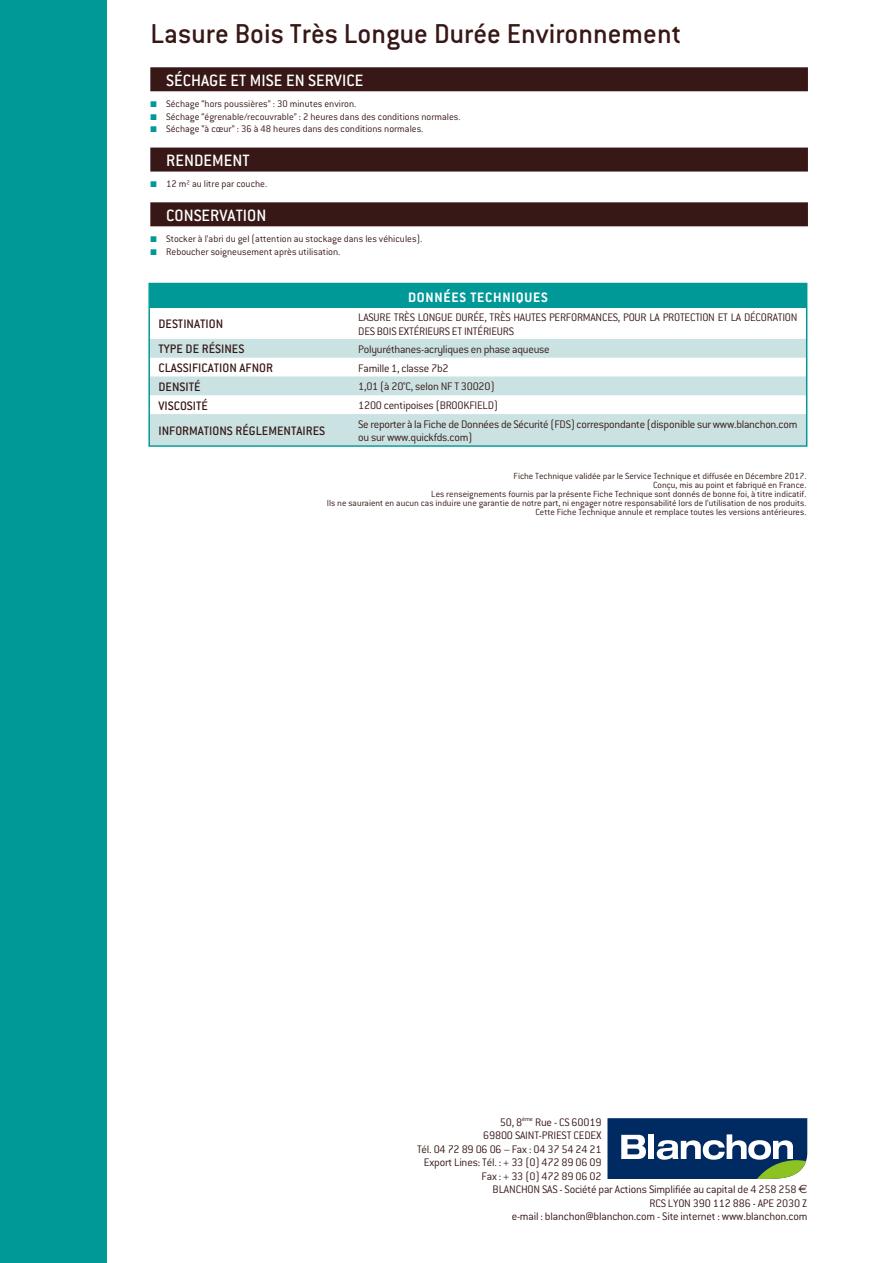
<style>
.page{position:relative;width:893px;height:1263px;background:#fff}
.page>*{position:absolute;margin:0;border:0;box-sizing:border-box;transform-origin:0 0}
.t1{font:500 30px "Conduit ITC";color:#381817}
.t2{font:500 18px "Conduit ITC";color:#fff}
.t3{font:700 15px "Conduit ITC";letter-spacing:.05em;color:#fff}
.t4{font:500 13.5px "Conduit ITC";color:#381817}
.t5{font:300 12px/13.5px "Conduit ITC";letter-spacing:-.02em;color:#381817}
.t6{font:300 10.5px "Conduit ITC";color:#381817}
.t7{font:300 9.75px/9px "Conduit ITC";color:#381817;text-align:right}
.s1{color:#009998}
.s2{font-family:"Euro Sans";font-weight:400}
</style>
<div class="page">
<div style="left:0;top:0;width:106px;height:1263px;background:#009998"></div>
<div style="left:150px;top:67px;width:658px;height:24px;background:#381817"></div>
<div style="left:150px;top:148px;width:658px;height:24px;background:#381817"></div>
<div style="left:150px;top:202px;width:658px;height:24px;background:#381817"></div>
<div style="left:150px;top:284px;width:656px;height:24px;background:#009998"></div>
<svg style="left:151px;top:339px;width:653px;height:105px;fill:#cae2e2"></svg>
<div style="left:148px;top:283px;width:659px;height:164px;border:2px solid #009998"></div>
<svg style="left:607px;top:1118px;width:201px;height:61px"></svg>
<h1 class="t1" style="left:150px;top:16px;width:532px">Lasure Bois Très Longue Durée Environnement</h1>
<h2 class="t2" style="left:166px;top:70px;width:199px">SÉCHAGE ET MISE EN SERVICE</h2>
<p class="t6" style="left:150px;top:98px;width:208px"><span class="s1">■</span> Séchage “hors poussières” : 30 minutes environ.</p>
<p class="t6" style="left:150px;top:111px;width:312px"><span class="s1">■</span> Séchage “égrenable/recouvrable” : 2 heures dans des conditions normales.</p>
<p class="t6" style="left:150px;top:123px;width:275px"><span class="s1">■</span> Séchage “à cœur” : 36 à 48 heures dans des conditions normales.</p>
<h2 class="t2" style="left:166px;top:150px;width:85px">RENDEMENT</h2>
<p class="t6" style="left:150px;top:178px;width:118px"><span class="s1">■</span> 12 m² au litre par couche.</p>
<h2 class="t2" style="left:166px;top:205px;width:102px">CONSERVATION</h2>
<p class="t6" style="left:150px;top:233px;width:274px"><span class="s1">■</span> Stocker à l’abri du gel (attention au stockage dans les véhicules).</p>
<p class="t6" style="left:150px;top:246px;width:192px"><span class="s1">■</span> Reboucher soigneusement après utilisation.</p>
<p class="t3" style="left:408px;top:288px;width:141px">DONNÉES TECHNIQUES</p>
<p class="t4" style="left:158px;top:317px;width:66px">DESTINATION</p>
<p class="t5" style="left:358px;top:311px;width:441px">LASURE TRÈS LONGUE DURÉE, TRÈS HAUTES PERFORMANCES, POUR LA PROTECTION ET LA DÉCORATION<br>DES BOIS EXTÉRIEURS ET INTÉRIEURS</p>
<p class="t4" style="left:158px;top:342px;width:87px">TYPE DE RÉSINES</p>
<p class="t5" style="left:358px;top:342px;width:193px">Polyuréthanes-acryliques en phase aqueuse</p>
<p class="t4" style="left:158px;top:360px;width:116px">CLASSIFICATION AFNOR</p>
<p class="t5" style="left:358px;top:361px;width:92px">Famille 1, classe 7b2</p>
<p class="t4" style="left:158px;top:379px;width:44px">DENSITÉ</p>
<p class="t5" style="left:358px;top:380px;width:138px">1,01 (à 20°C, selon NF T 30020)</p>
<p class="t4" style="left:158px;top:398px;width:51px">VISCOSITÉ</p>
<p class="t5" style="left:358px;top:399px;width:141px">1200 centipoises (BROOKFIELD)</p>
<p class="t4" style="left:158px;top:423px;width:168px">INFORMATIONS RÉGLEMENTAIRES</p>
<p class="t5" style="left:358px;top:417px;width:441px">Se reporter à la Fiche de Données de Sécurité (FDS) correspondante (disponible sur www.blanchon.com ou sur www.quickfds.com)</p>
<p class="t7" style="left:327px;top:472px;width:481px">Fiche Technique validée par le Service Technique et diffusée en Décembre 2017.<br>Conçu, mis au point et fabriqué en France.<br>Les renseignements fournis par la présente Fiche Technique sont donnés de bonne foi, à titre indicatif.<br>Ils ne sauraient en aucun cas induire une garantie de notre part, ni engager notre responsabilité lors de l’utilisation de nos produits.<br>Cette Fiche Technique annule et remplace toutes les versions antérieures.</p>
<p class="t5" style="left:500px;top:1115px;width:103px">50, 8<sup>ème</sup> Rue - CS 60019</p>
<p class="t5" style="left:483px;top:1129px;width:120px">69800 SAINT-PRIEST CEDEX</p>
<p class="t5" style="left:417px;top:1142px;width:186px">Tél. 04 72 89 06 06 – Fax : 04 37 54 24 21</p>
<p class="t5" style="left:424px;top:1156px;width:179px">Export Lines: Tél. : + 33 (0) 472 89 06 09</p>
<p class="t5" style="left:482px;top:1169px;width:121px">Fax : + 33 (0) 472 89 06 02</p>
<p class="t5" style="left:493px;top:1182px;width:316px">BLANCHON SAS - Société par Actions Simplifiée au capital de 4 258 258 <span class="s2">€</span></p>
<p class="t5" style="left:649px;top:1196px;width:160px">RCS LYON 390 112 886 - APE 2030 Z</p>
<p class="t5" style="left:512px;top:1209px;width:297px">e-mail : blanchon@blanchon.com - Site internet : www.blanchon.com</p>
</div>
